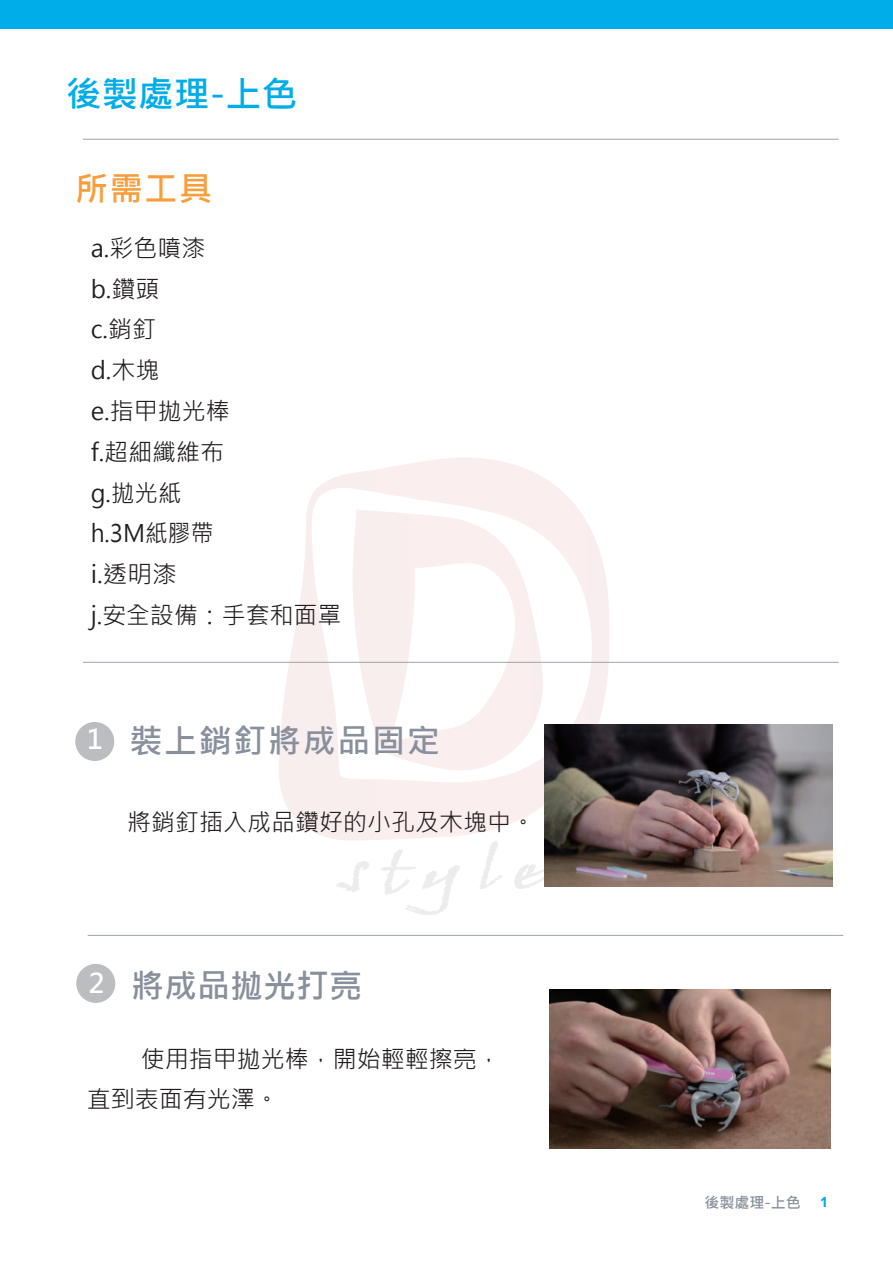
<style>
.page{position:relative;width:893px;height:1263px;background:#fff}
.page>*{position:absolute;margin:0;border:0;box-sizing:border-box;transform-origin:0 0}
.t1{font:700 35.7px "Microsoft Jheng Hei";color:#00ade9}
.t2{font:700 33px "Microsoft Jheng Hei";letter-spacing:.05em;color:#88909d}
.t3{font:700 33px "Microsoft Jheng Hei";color:#88909d}
.t4{font:700 33px "Microsoft Jheng Hei";color:#f89e3a}
.t5{font:24px/40.8px "Microsoft Jheng Hei";color:#231f20}
.t6{font:700 15px "Microsoft Jheng Hei";color:#88909d}
.t7{font:700 15px "Proxima Nova";color:#00aeea}
.s1{font-size:27px;color:#fff}
</style>
<div class="page">
<svg style="left:279px;top:457px;width:330px;height:383px"></svg>
<svg style="left:353px;top:510px;width:190px;height:260px"></svg>
<svg style="left:336px;top:861px;width:33px;height:31px"></svg>
<svg style="left:381px;top:850px;width:79px;height:65px"></svg>
<svg style="left:480px;top:841px;width:22px;height:48px"></svg>
<svg style="left:514px;top:864px;width:32px;height:25px"></svg>
<div style="left:75px;top:722px;width:39px;height:39px;background:#bcbdc0;border-radius:50%"></div>
<hr style="left:83px;top:662px;width:755px;height:1px;background:#9da4ab">
<hr style="left:83px;top:139px;width:755px;height:1px;background:#9da4ab">
<div style="left:76px;top:964px;width:39px;height:39px;background:#bcbdc0;border-radius:50%"></div>
<hr style="left:88px;top:935px;width:755px;height:1px;background:#9da4ab">
<div style="left:0;top:0;width:893px;height:28px;background:#00ade9"></div>
<img style="left:545px;top:725px;width:287px;height:161px">
<img style="left:549px;top:990px;width:281px;height:158px">
<h1 class="t1" style="left:66px;top:72px;width:233px">後製處理-上色</h1>
<h2 class="t4" style="left:75px;top:168px;width:138px">所需工具</h2>
<p class="t5" style="left:91px;top:227px;width:252px">a.彩色噴漆<br>b.鑽頭<br>c.銷釘<br>d.木塊<br>e.指甲拋光棒<br>f.超細纖維布<br>g.拋光紙<br>h.3M紙膠帶<br>i.透明漆<br>j.安全設備：手套和面罩</p>
<h2 class="t2" style="left:87px;top:720px;width:354px"><span class="s1">1</span> 裝上銷釘將成品固定</h2>
<p class="t5" style="left:127px;top:802px;width:409px">將銷釘插入成品鑽好的小孔及木塊中。</p>
<h2 class="t3" style="left:89px;top:965px;width:275px"><sup>2</sup> 將成品拋光打亮</h2>
<p class="t5" style="left:87px;top:1040px;width:416px;line-height:39.3px;text-indent:54px">使用指甲拋光棒，開始輕輕擦亮，直到表面有光澤。</p>
<p class="t6" style="left:704px;top:1193px;width:98px">後製處理-上色</p>
<p class="t7" style="left:821px;top:1194px;width:8px">1</p>
</div>
